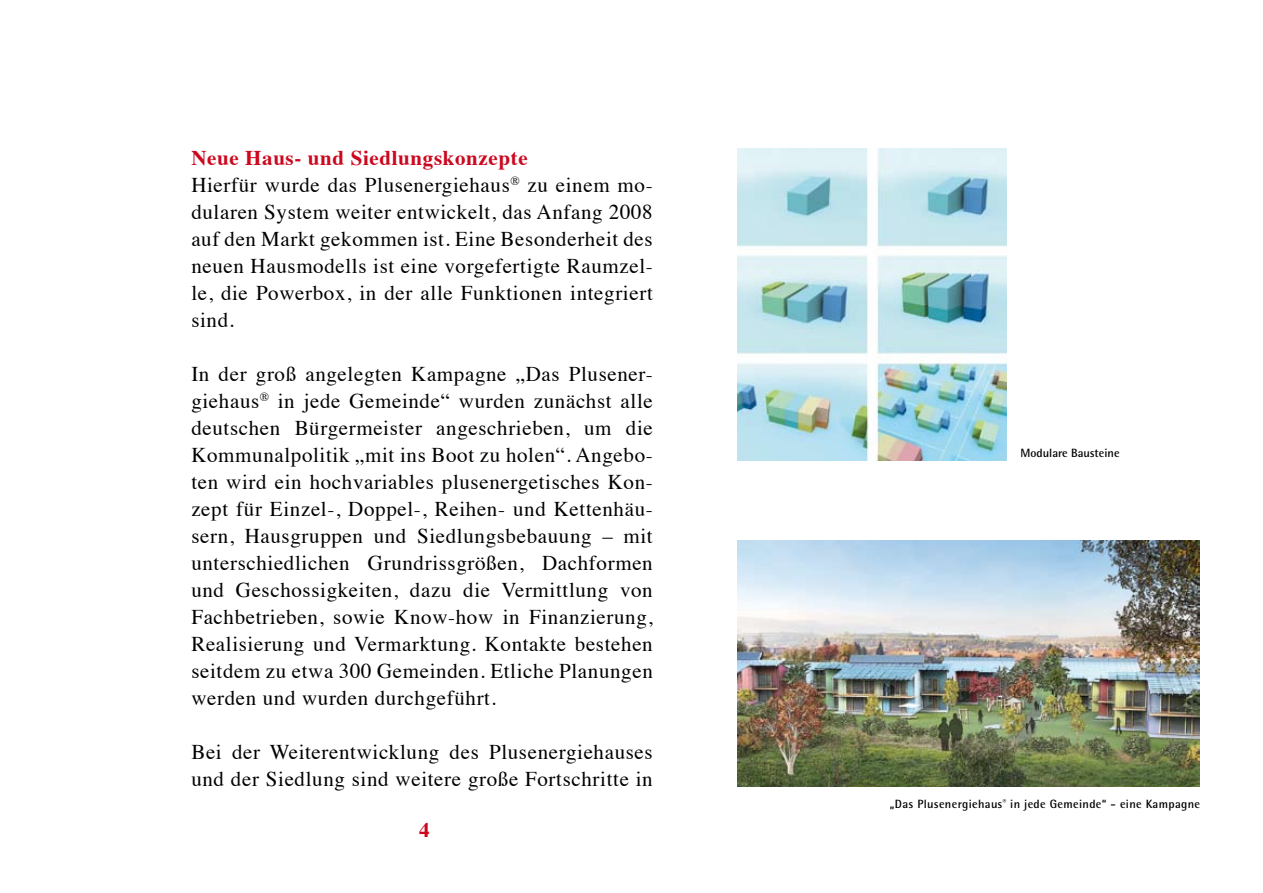
<style>
.page{position:relative;width:1263px;height:893px;background:#fff}
.page>*{position:absolute;margin:0;border:0;box-sizing:border-box;transform-origin:0 0}
.t1{font:21px/27px "Times";letter-spacing:.03em;color:#000}
.t2{font:700 21px "Times";color:#cc071e}
.t3{font:700 12px "Rotis Semi Sans";letter-spacing:.03em;color:#000}
.t4{font:700 12px "Rotis Semi Sans";color:#000}
.s1{font-weight:700;color:#cc071e}
</style>
<div class="page">
<img style="left:738px;top:541px;width:461px;height:246px">
<img style="left:738px;top:149px;width:269px;height:312px">
<p class="t1" style="left:191px;top:142px;width:463px"><span class="s1">Neue Haus- und Siedlungskonzepte<br></span>Hierfür wurde das Plusenergiehaus<sup>®</sup> zu einem mo&shy;dularen System weiter entwickelt, das Anfang 2008 auf den Markt gekommen ist. Eine Besonderheit des neuen Hausmodells ist eine vorgefertigte Raumzel&shy;le, die Powerbox, in der alle Funktionen integriert sind.</p>
<p class="t1" style="left:191px;top:358px;width:463px;text-align:justify">In der groß angelegten Kampagne „Das Plusener&shy;giehaus<sup>®</sup> in jede Gemeinde“ wurden zunächst alle deutschen Bürgermeister angeschrieben, um die Kommunalpolitik „mit ins Boot zu holen“. Angebo&shy;ten wird ein hochvariables plusenergetisches Kon&shy;zept für Einzel-, Doppel-, Reihen- und Kettenhäu&shy;sern, Hausgruppen und Siedlungsbebauung – mit unterschiedlichen Grundrissgrößen, Dachformen und Geschossigkeiten, dazu die Vermittlung von Fachbetrieben, sowie Know-how in Finanzierung, Realisierung und Vermarktung. Kontakte bestehen seitdem zu etwa 300 Gemeinden. Etliche Planungen werden und wurden durchgeführt.</p>
<p class="t1" style="left:191px;top:736px;width:463px">Bei der Weiterentwicklung des Plusenergiehauses und der Siedlung sind weitere große Fortschritte in</p>
<p class="t2" style="left:419px;top:810px;width:12px">4</p>
<p class="t4" style="left:1020px;top:446px;width:100px">Modulare Bausteine</p>
<p class="t3" style="left:890px;top:796px;width:312px">„Das Plusenergiehaus<sup>®</sup> in jede Gemeinde“ - eine Kampagne</p>
</div>
